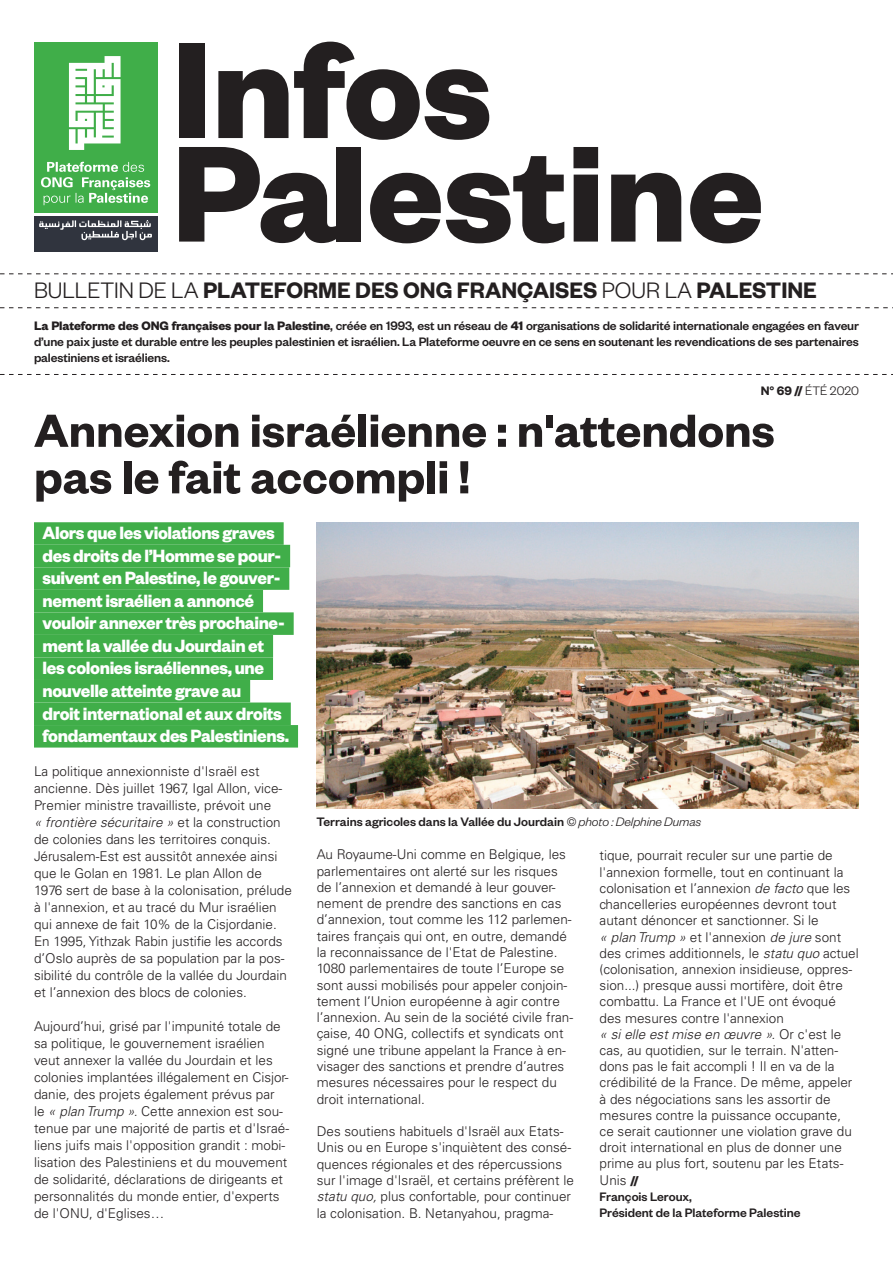
<style>
.page{position:relative;width:893px;height:1276px;background:#fff}
.page>*{position:absolute;margin:0;border:0;box-sizing:border-box;transform-origin:0 0}
.t1{font:700 150.15px "Founders Grotesk";color:#231f20}
.t2{font:600 51px/46.5px "Founders Grotesk";color:#231f20}
.t3{font:600 24.6px "Founders Grotesk";color:#231f20}
.t4{font:700 19.5px/22.5px "Founders Grotesk";letter-spacing:-.02em;color:#fff;scale:.96 1}
.t5{font:300 13.5px/17px "Univers LT Std";color:#231f20}
.t6{font:500 13.5px/16.2px "Founders Grotesk";color:#231f20;text-align:justify}
.t7{font:300 13.5px "Founders Grotesk";color:#231f20}
.s1{font-weight:300}
.s2{font-weight:700}
.s3{font-weight:600}
.s4{font-style:italic}
.s5{font-weight:300;font-style:italic}
.s6{font-family:"Founders Grotesk";font-weight:700}
</style>
<div class="page">
<svg style="left:0;top:273px;width:893px;height:1px"></svg>
<svg style="left:0;top:307px;width:893px;height:1px"></svg>
<svg style="left:0;top:374px;width:893px;height:1px"></svg>
<div style="left:34px;top:43px;width:123px;height:170px;background:#40ae49"></div>
<svg style="left:69px;top:56px;width:52px;height:94px"></svg>
<svg style="left:41px;top:162px;width:109px;height:43px"></svg>
<div style="left:34px;top:216px;width:123px;height:35px;background:#30343e"></div>
<svg style="left:39px;top:220px;width:113px;height:20px"></svg>
<div style="left:34px;top:522px;width:250px;height:23px;background:#40ae49"></div>
<div style="left:34px;top:545px;width:256px;height:22px;background:#40ae49"></div>
<div style="left:34px;top:567px;width:255px;height:23px;background:#40ae49"></div>
<div style="left:34px;top:590px;width:229px;height:22px;background:#40ae49"></div>
<div style="left:34px;top:612px;width:260px;height:23px;background:#40ae49"></div>
<div style="left:34px;top:635px;width:239px;height:22px;background:#40ae49"></div>
<div style="left:34px;top:657px;width:239px;height:23px;background:#40ae49"></div>
<div style="left:34px;top:680px;width:216px;height:22px;background:#40ae49"></div>
<div style="left:34px;top:702px;width:257px;height:23px;background:#40ae49"></div>
<div style="left:34px;top:725px;width:264px;height:22px;background:#40ae49"></div>
<img style="left:316px;top:522px;width:543px;height:286px">
<h1 class="t1" style="left:172px;top:-6px;width:322px">Infos</h1>
<h1 class="t1" style="left:172px;top:98px;width:594px">Palestine</h1>
<h3 class="t3" style="left:34px;top:274px;width:784px"><span class="s1">BULLETIN DE LA</span> PLATEFORME DES ONG FRANÇAISES <span class="s1">POUR LA</span> PALESTINE</h3>
<p class="t6" style="left:34px;top:316px;width:826px"><span class="s2">La Plateforme des ONG françaises pour la Palestine</span>, créée en 1993, est un réseau de <span class="s2">41</span> organisations de solidarité internationale engagées en faveur d’une paix juste et durable entre les peuples palestinien et israélien. La Plateforme oeuvre en ce sens en soutenant les revendications de ses partenaires palestiniens et israéliens.</p>
<p class="t7" style="left:761px;top:383px;width:100px"><span class="s3">N° 69</span> <span class="s2">//</span> ÉTÉ 2020</p>
<h2 class="t2" style="left:34px;top:405px;width:742px">Annexion israélienne : n'attendons pas le fait accompli !</h2>
<p class="t4" style="left:43px;top:521px;width:258px">Alors que les violations graves des droits de l’Homme se pour&shy;suivent en Palestine, le gouver&shy;nement israélien a annoncé vouloir annexer très prochaine&shy;ment la vallée du Jourdain et les colonies israéliennes, une nouvelle atteinte grave au<br>droit international et aux droits fondamentaux des Palestiniens.</p>
<p class="t5" style="left:34px;top:763px;width:259px">La politique annexionniste d'Israël est ancienne. Dès juillet 1967, Igal Allon, vice-Premier ministre travailliste, prévoit une<br><span class="s4">« frontière sécuritaire »</span> et la construction de colonies dans les territoires conquis.<br>Jérusalem-Est est aussitôt annexée ainsi que le Golan en 1981. Le plan Allon de 1976 sert de base à la colonisation, prélude à l'annexion, et au tracé du Mur israélien qui annexe de fait 10% de la Cisjordanie.<br>En 1995, Yithzak Rabin justifie les accords d’Oslo auprès de sa population par la pos&shy;sibilité du contrôle de la vallée du Jourdain et l’annexion des blocs de colonies.</p>
<p class="t5" style="left:34px;top:1017px;width:257px">Aujourd’hui, grisé par l'impunité totale de sa politique, le gouvernement israélien veut annexer la vallée du Jourdain et les colonies implantées illégalement en Cisjor&shy;danie, des projets également prévus par<br>le <span class="s4">« plan Trump ».</span> Cette annexion est sou&shy;tenue par une majorité de partis et d'Israé&shy;liens juifs mais l'opposition grandit : mobi&shy;lisation des Palestiniens et du mouvement de solidarité, déclarations de dirigeants et personnalités du monde entier, d'experts de l'ONU, d'Eglises…</p>
<p class="t6" style="left:316px;top:813px;width:387px">Terrains agricoles dans la Vallée du Jourdain <span class="s5">© photo : Delphine Dumas</span></p>
<p class="t5" style="left:317px;top:846px;width:258px;line-height:16.4px">Au Royaume-Uni comme en Belgique, les parlementaires ont alerté sur les risques de l’annexion et demandé à leur gouver&shy;nement de prendre des sanctions en cas d’annexion, tout comme les 112 parlemen&shy;taires français qui ont, en outre, demandé la reconnaissance de l'Etat de Palestine.<br>1080 parlementaires de toute l’Europe se sont aussi mobilisés pour appeler conjoin&shy;tement l’Union européenne à agir contre l’annexion. Au sein de la société civile fran&shy;çaise, 40 ONG, collectifs et syndicats ont signé une tribune appelant la France à en&shy;visager des sanctions et prendre d’autres mesures nécessaires pour le respect du droit international.</p>
<p class="t5" style="left:317px;top:1123px;width:259px;line-height:16.4px">Des soutiens habituels d'Israël aux Etats-Unis ou en Europe s'inquiètent des consé&shy;quences régionales et des répercussions sur l'image d'Israël, et certains préfèrent le <span class="s4">statu quo,</span> plus confortable, pour continuer la colonisation. B. Netanyahou, pragma-</p>
<p class="t5" style="left:600px;top:847px;width:261px;line-height:16.2px">tique, pourrait reculer sur une partie de l'annexion formelle, tout en continuant la colonisation et l’annexion <span class="s4">de facto</span> que les chancelleries européennes devront tout autant dénoncer et sanctionner. Si le<br><span class="s4">« plan Trump »</span> et l'annexion <span class="s4">de jure</span> sont des crimes additionnels, le <span class="s4">statu quo</span> actuel (colonisation, annexion insidieuse, oppres&shy;sion...) presque aussi mortifère, doit être combattu. La France et l'UE ont évoqué des mesures contre l'annexion<br><span class="s4">« si elle est mise en œuvre ».</span> Or c'est le cas, au quotidien, sur le terrain. N'atten&shy;dons pas le fait accompli ! Il en va de la crédibilité de la France. De même, appeler à des négociations sans les assortir de mesures contre la puissance occupante, ce serait cautionner une violation grave du droit international en plus de donner une prime au plus fort, soutenu par les Etats-Unis <span class="s6">//</span></p>
<p class="t6" style="left:600px;top:1187px;width:203px">François Leroux,<br>Président de la Plateforme Palestine</p>
</div>
